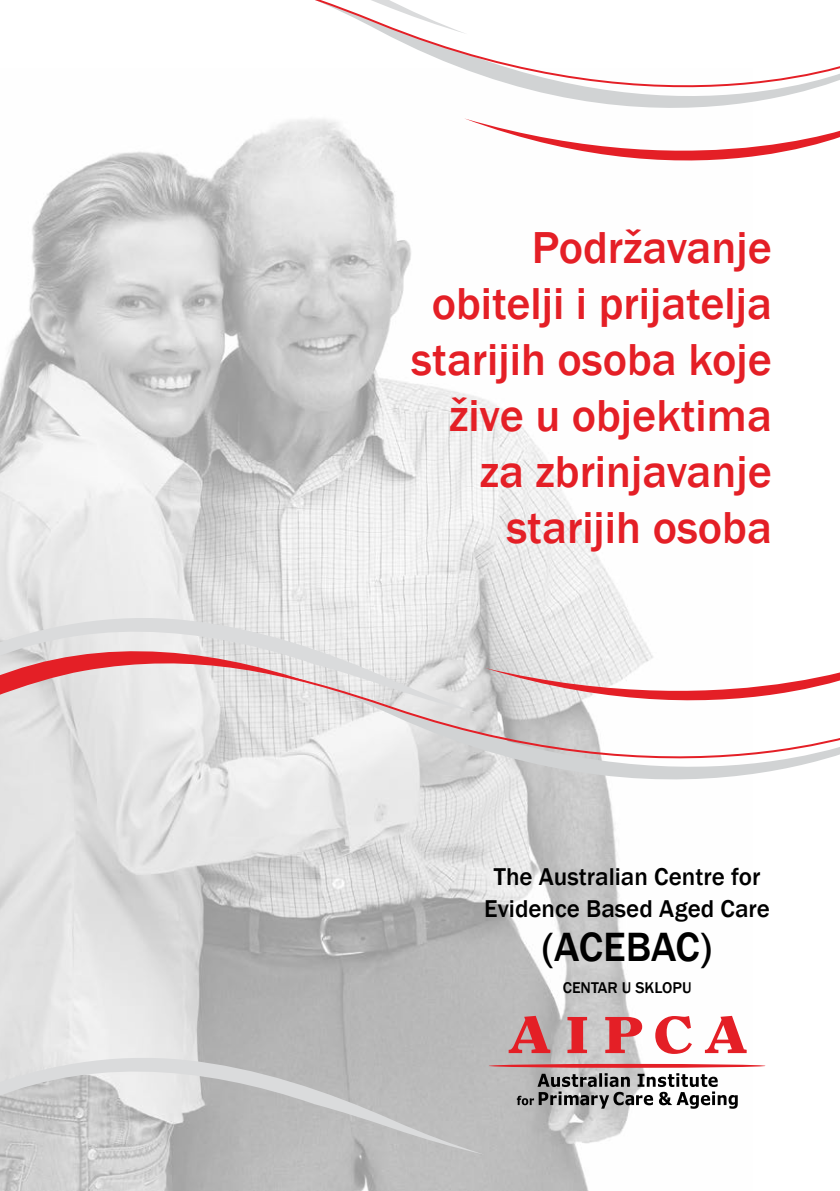
<style>
.page{position:relative;width:840px;height:1191px;background:#fff}
.page>*{position:absolute;margin:0;border:0;box-sizing:border-box;transform-origin:0 0}
.t1{font:500 46px/56px "Franklin Gothic";color:#e41f26;text-align:right}
.t2{font:500 42px "Franklin Gothic";color:#000}
.t3{font:500 25px/32px "Franklin Gothic";color:#000;text-align:center}
.t4{font:500 16px "Franklin Gothic";color:#000}
</style>
<div class="page">
<img style="left:0;top:142px;width:752px;height:1049px">
<svg style="left:0;top:612px;width:484px;height:38px;fill:#e6e6e6"></svg>
<svg style="left:0;top:1052px;width:484px;height:139px;fill:#bebebe"></svg>
<svg style="left:0;top:634px;width:314px;height:16px"></svg>
<svg style="left:0;top:650px;width:839px;height:202px"></svg>
<svg style="left:516px;top:1073px;width:221px;height:35px"></svg>
<svg style="left:508px;top:1015px;width:238px;height:39px"></svg>
<hr style="left:488px;top:1064px;width:277px;height:3px;background:#e41f26;border-radius:50%">
<svg style="left:314px;top:142px;width:150px;height:39px"></svg>
<svg style="left:464px;top:142px;width:360px;height:67px"></svg>
<svg style="left:245px;top:0;width:594px;height:142px"></svg>
<p class="t1" style="left:411px;top:220px;width:362px">Podržavanje obitelji i prijatelja starijih osoba koje žive u objektima za zbrinjavanje starijih osoba</p>
<p class="t3" style="left:484px;top:861px;width:287px">The Australian Centre for<br>Evidence Based Aged Care</p>
<p class="t2" style="left:541px;top:920px;width:172px">(ACEBAC)</p>
<p class="t4" style="left:562px;top:977px;width:130px">CENTAR U SKLOPU</p>
</div>
